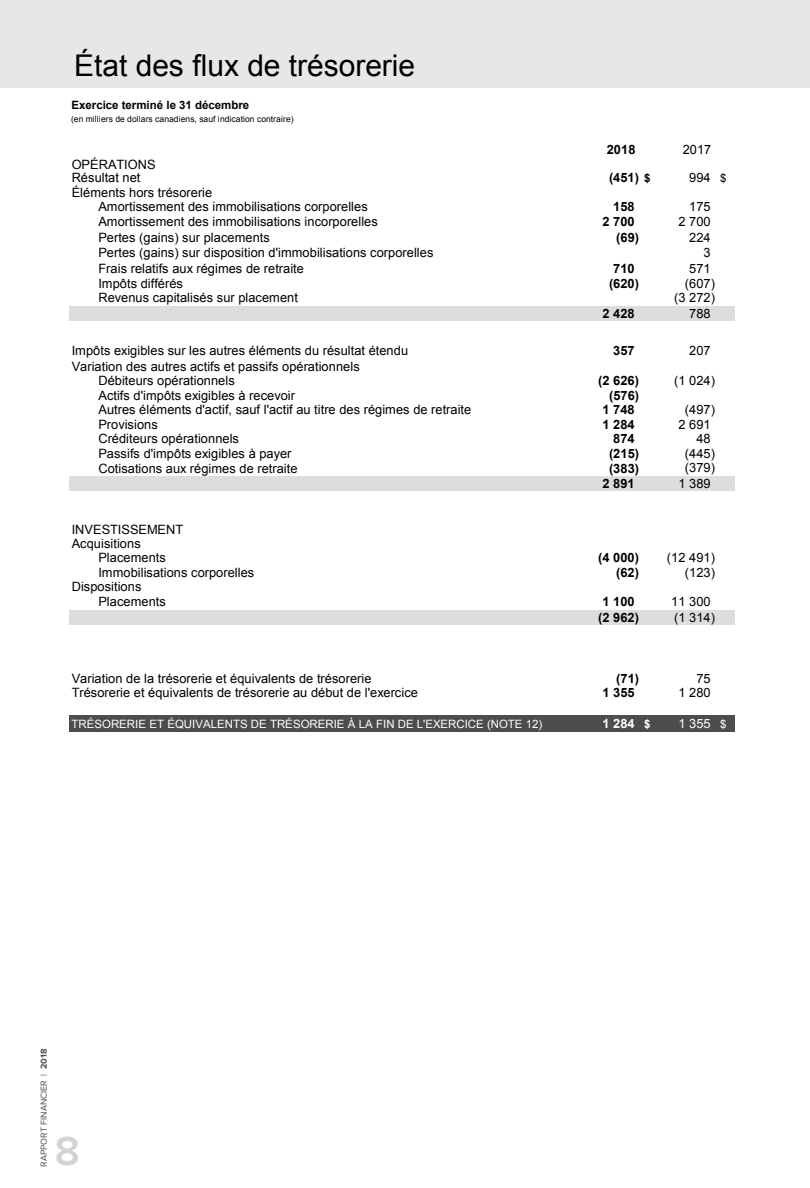
<style>
.page{position:relative;width:810px;height:1188px;background:#fff}
.page>*{position:absolute;margin:0;border:0;box-sizing:border-box;transform-origin:0 0}
.t1{font:600 42px "Proxima Nova";color:#d1d3d4}
.t2{font:30px "Arial";color:#000}
.t3{font:12.9px/14.5px "Arial";letter-spacing:.005em;color:#000}
.t4{font:700 12.9px "Arial";letter-spacing:.005em;color:#000}
.t5{font:700 12.9px "Arial";color:#fff}
.t6{font:12.9px "Arial";color:#fff}
.t7{font:11.4px "Arial";color:#fff}
.t8{font:700 11.4px "Arial";color:#000}
.t9{font:9px "Proxima Nova";color:#4d4d4f}
.t10{font:8.55px "Arial";letter-spacing:.005em;color:#000}
.s1{font-size:11.4px}
.s2{font-weight:700}
</style>
<div class="page">
<div style="left:0;top:0;width:810px;height:88px;background:#e6e7e8"></div>
<div style="left:69px;top:306px;width:665px;height:15px;background:#dcddde"></div>
<div style="left:69px;top:476px;width:665px;height:15px;background:#dcddde"></div>
<div style="left:69px;top:610px;width:665px;height:14px;background:#dcddde"></div>
<div style="left:69px;top:716px;width:665px;height:16px;background:#4d4d4f"></div>
<h2 class="t2" style="left:74px;top:46px;width:342px">État des flux de trésorerie</h2>
<p class="t8" style="left:72px;top:98px;width:179px">Exercice terminé le 31 décembre</p>
<p class="t10" style="left:71px;top:113px;width:224px">(en milliers de dollars canadiens, sauf indication contraire)</p>
<p class="t3" style="left:72px;top:157px;width:85px;line-height:13.5px">OPÉRATIONS<br>Résultat net</p>
<p class="t3" style="left:98px;top:185px;width:271px;text-indent:-27px">Éléments hors trésorerie<br>Amortissement des immobilisations corporelles</p>
<p class="t4" style="left:607px;top:141px;width:30px">2018</p>
<p class="t3" style="left:683px;top:142px;width:30px">2017</p>
<p class="t4" style="left:609px;top:169px;width:43px">(451) <span class="s1">$</span></p>
<p class="t3" style="left:689px;top:170px;width:39px">994 <span class="s1">$</span></p>
<p class="t4" style="left:613px;top:198px;width:23px">158</p>
<p class="t3" style="left:689px;top:199px;width:23px">175</p>
<p class="t3" style="left:98px;top:214px;width:281px">Amortissement des immobilisations incorporelles</p>
<p class="t4" style="left:603px;top:213px;width:34px">2 700</p>
<p class="t3" style="left:678px;top:214px;width:34px">2 700</p>
<p class="t3" style="left:98px;top:230px;width:173px">Pertes (gains) sur placements</p>
<p class="t4" style="left:616px;top:228px;width:24px">(69)</p>
<p class="t3" style="left:689px;top:230px;width:23px">224</p>
<p class="t3" style="left:98px;top:246px;width:337px">Pertes (gains) sur disposition d'immobilisations corporelles</p>
<p class="t3" style="left:704px;top:246px;width:9px">3</p>
<p class="t3" style="left:98px;top:262px;width:207px">Frais relatifs aux régimes de retraite</p>
<p class="t4" style="left:613px;top:260px;width:23px">710</p>
<p class="t3" style="left:689px;top:262px;width:23px">571</p>
<p class="t3" style="left:98px;top:276px;width:86px">Impôts différés</p>
<p class="t4" style="left:609px;top:275px;width:32px">(620)</p>
<p class="t3" style="left:685px;top:276px;width:32px">(607)</p>
<p class="t3" style="left:98px;top:291px;width:201px">Revenus capitalisés sur placement</p>
<p class="t3" style="left:674px;top:291px;width:42px">(3 272)</p>
<p class="t4" style="left:603px;top:305px;width:34px">2 428</p>
<p class="t3" style="left:689px;top:306px;width:23px">788</p>
<p class="t3" style="left:72px;top:343px;width:338px">Impôts exigibles sur les autres éléments du résultat étendu</p>
<p class="t4" style="left:613px;top:342px;width:23px">357</p>
<p class="t3" style="left:689px;top:343px;width:23px">207</p>
<p class="t3" style="left:98px;top:359px;width:263px;text-indent:-27px">Variation des autres actifs et passifs opérationnels<br>Débiteurs opérationnels</p>
<p class="t4" style="left:598px;top:372px;width:42px">(2 626)</p>
<p class="t3" style="left:674px;top:374px;width:42px">(1 024)</p>
<p class="t3" style="left:98px;top:388px;width:198px">Actifs d'impôts exigibles à recevoir</p>
<p class="t4" style="left:609px;top:387px;width:32px">(576)</p>
<p class="t3" style="left:98px;top:403px;width:374px">Autres éléments d'actif, sauf l'actif au titre des régimes de retraite</p>
<p class="t4" style="left:603px;top:401px;width:34px">1 748</p>
<p class="t3" style="left:685px;top:403px;width:32px">(497)</p>
<p class="t3" style="left:98px;top:417px;width:61px">Provisions</p>
<p class="t4" style="left:603px;top:416px;width:34px">1 284</p>
<p class="t3" style="left:678px;top:417px;width:34px">2 691</p>
<p class="t3" style="left:98px;top:432px;width:142px">Créditeurs opérationnels</p>
<p class="t4" style="left:613px;top:430px;width:23px">874</p>
<p class="t3" style="left:696px;top:432px;width:16px">48</p>
<p class="t3" style="left:98px;top:446px;width:195px">Passifs d'impôts exigibles à payer</p>
<p class="t4" style="left:609px;top:445px;width:32px">(215)</p>
<p class="t3" style="left:685px;top:446px;width:32px">(445)</p>
<p class="t3" style="left:98px;top:462px;width:201px">Cotisations aux régimes de retraite</p>
<p class="t4" style="left:609px;top:460px;width:32px">(383)</p>
<p class="t3" style="left:685px;top:461px;width:32px">(379)</p>
<p class="t4" style="left:603px;top:475px;width:34px">2 891</p>
<p class="t3" style="left:678px;top:476px;width:34px">1 389</p>
<p class="t3" style="left:72px;top:523px;width:113px;line-height:13.5px">INVESTISSEMENT<br>Acquisitions</p>
<p class="t3" style="left:98px;top:551px;width:69px">Placements</p>
<p class="t4" style="left:598px;top:549px;width:42px">(4 000)</p>
<p class="t3" style="left:667px;top:551px;width:50px">(12 491)</p>
<p class="t3" style="left:98px;top:565px;width:157px">Immobilisations corporelles</p>
<p class="t4" style="left:616px;top:564px;width:24px">(62)</p>
<p class="t3" style="left:685px;top:565px;width:32px">(123)</p>
<p class="t3" style="left:98px;top:580px;width:69px;text-indent:-27px">Dispositions<br>Placements</p>
<p class="t4" style="left:603px;top:593px;width:34px">1 100</p>
<p class="t3" style="left:671px;top:594px;width:41px">11 300</p>
<p class="t4" style="left:598px;top:608px;width:42px">(2 962)</p>
<p class="t3" style="left:674px;top:610px;width:42px">(1 314)</p>
<p class="t3" style="left:72px;top:671px;width:301px">Variation de la trésorerie et équivalents de trésorerie</p>
<p class="t4" style="left:616px;top:670px;width:24px">(71)</p>
<p class="t3" style="left:696px;top:671px;width:16px">75</p>
<p class="t3" style="left:72px;top:686px;width:348px">Trésorerie et équivalents de trésorerie au début de l'exercice</p>
<p class="t4" style="left:603px;top:684px;width:34px">1 355</p>
<p class="t3" style="left:678px;top:686px;width:34px">1 280</p>
<p class="t7" style="left:72px;top:716px;width:472px">TRÉSORERIE ET ÉQUIVALENTS DE TRÉSORERIE À LA FIN DE L'EXERCICE (NOTE 12)</p>
<p class="t5" style="left:603px;top:715px;width:49px">1 284 <span class="s1">$</span></p>
<p class="t6" style="left:678px;top:715px;width:49px">1 355 <span class="s1">$</span></p>
<p class="t9" style="left:39px;top:1167px;width:119px;rotate:-90deg">RAPPORT FINANCIER | <span class="s2">2018</span></p>
<h1 class="t1" style="left:55px;top:1127px;width:26px">8</h1>
</div>
